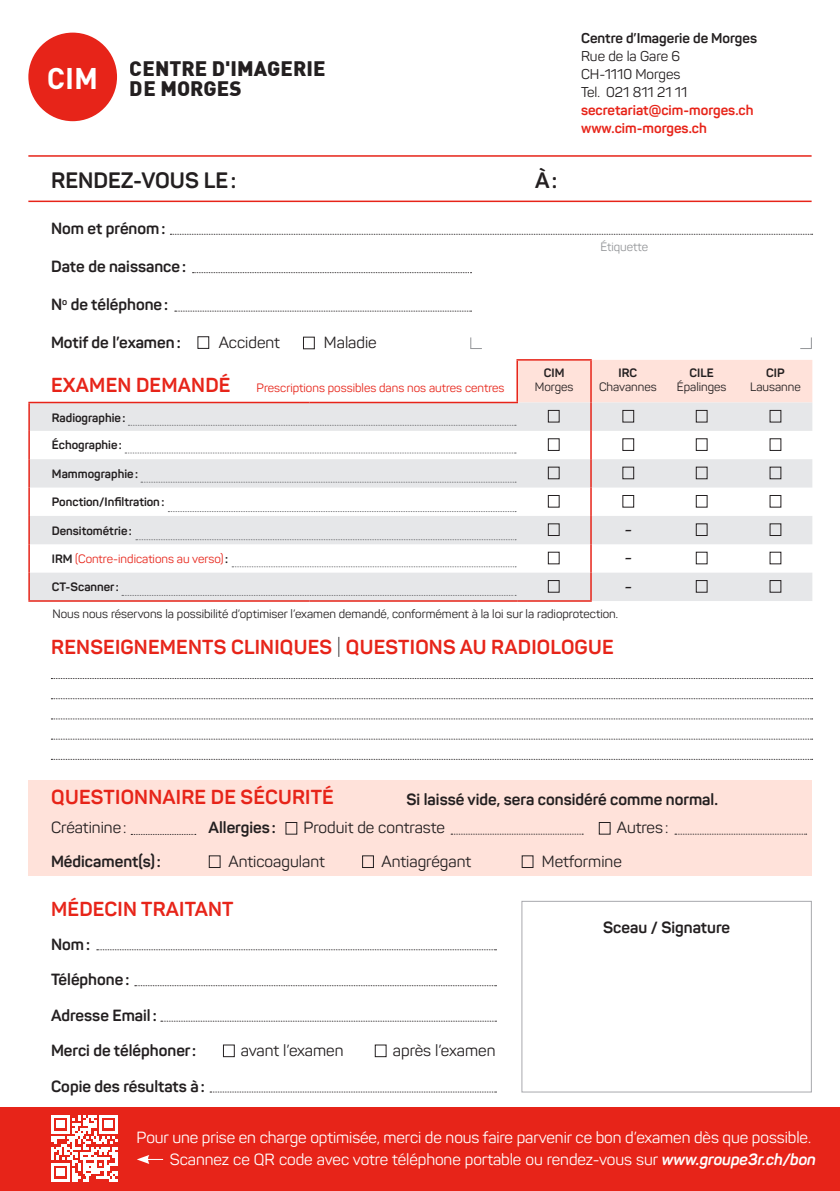
<style>
.page{position:relative;width:840px;height:1191px;background:#fff}
.page>*{position:absolute;margin:0;border:0;box-sizing:border-box;transform-origin:0 0}
.t1{font:24px "Minion Pro";color:#231f20}
.t2{font:700 22px "Panton";color:#231f20}
.t3{font:900 20.6px/20.4px "DIN";color:#231f20}
.t4{font:700 20px "Panton";letter-spacing:.01em;color:#e72419}
.t5{font:700 16px "Panton";color:#231f20}
.t6{font:16px "Panton";letter-spacing:-.005em;color:#fff}
.t7{font:16px "Panton";color:#231f20}
.t8{font:700 14px "Panton";color:#e72419}
.t9{font:14px "Panton";color:#231f20}
.t10{font:700 14px "Panton";color:#231f20}
.t11{font:12px "Panton";color:#231f20}
.t12{font:700 12px "Panton";color:#231f20}
.t13{font:12px "Panton";color:#e72419}
.t14{font:12px "Panton";color:#939598}
.s1{font-weight:700;color:#231f20}
.s2{font-weight:300;color:#231f20}
.s3{font-weight:700;font-style:italic}
</style>
<div class="page">
<hr style="left:28px;top:155px;width:783px;height:2px;background:#e72419">
<hr style="left:28px;top:201px;width:783px;height:1px;background:#e72419">
<svg style="left:170px;top:234px;width:642px;height:1px"></svg>
<svg style="left:192px;top:272px;width:279px;height:1px"></svg>
<div style="left:197px;top:336px;width:12px;height:13px;border:1px solid #231f20"></div>
<div style="left:303px;top:337px;width:11px;height:12px;border:1px solid #231f20"></div>
<svg style="left:175px;top:311px;width:296px;height:1px"></svg>
<svg style="left:470px;top:337px;width:11px;height:12px"></svg>
<svg style="left:800px;top:338px;width:11px;height:11px"></svg>
<div style="left:28px;top:33px;width:89px;height:88px;background:#e72419;border-radius:50%"></div>
<div style="left:0;top:1107px;width:839px;height:84px;background:#e72419"></div>
<svg style="left:137px;top:1155px;width:26px;height:9px"></svg>
<svg style="left:97px;top:949px;width:399px;height:1px"></svg>
<svg style="left:135px;top:985px;width:361px;height:1px"></svg>
<svg style="left:161px;top:1020px;width:335px;height:1px"></svg>
<svg style="left:210px;top:1091px;width:286px;height:1px"></svg>
<div style="left:521px;top:901px;width:290px;height:191px;border:1px solid #a8a9ad"></div>
<div style="left:374px;top:1044px;width:12px;height:13px;border:1px solid #231f20"></div>
<div style="left:223px;top:1044px;width:12px;height:13px;border:1px solid #231f20"></div>
<svg style="left:51px;top:718px;width:761px;height:1px"></svg>
<svg style="left:51px;top:739px;width:761px;height:1px"></svg>
<svg style="left:51px;top:759px;width:761px;height:1px"></svg>
<svg style="left:51px;top:678px;width:761px;height:1px"></svg>
<svg style="left:51px;top:698px;width:761px;height:1px"></svg>
<div style="left:28px;top:780px;width:783px;height:96px;background:#ffe2da"></div>
<svg style="left:674px;top:834px;width:132px;height:1px"></svg>
<svg style="left:131px;top:834px;width:65px;height:1px"></svg>
<div style="left:285px;top:822px;width:12px;height:12px;border:1px solid #231f20"></div>
<div style="left:598px;top:822px;width:12px;height:12px;border:1px solid #231f20"></div>
<div style="left:209px;top:855px;width:11px;height:13px;border:1px solid #231f20"></div>
<div style="left:362px;top:855px;width:12px;height:13px;border:1px solid #231f20"></div>
<div style="left:521px;top:855px;width:12px;height:13px;border:1px solid #231f20"></div>
<svg style="left:451px;top:834px;width:132px;height:1px"></svg>
<svg style="left:51px;top:1115px;width:67px;height:66px"></svg>
<div style="left:56px;top:1168px;width:8px;height:8px;background:#fff"></div>
<svg style="left:30px;top:403px;width:781px;height:198px;fill:#e6e7e9"></svg>
<hr style="left:28px;top:403px;width:2px;height:28px;background:#e72419">
<hr style="left:28px;top:431px;width:2px;height:28px;background:#e72419">
<hr style="left:28px;top:459px;width:2px;height:28px;background:#e72419">
<hr style="left:28px;top:487px;width:2px;height:29px;background:#e72419">
<hr style="left:28px;top:516px;width:2px;height:28px;background:#e72419">
<hr style="left:28px;top:544px;width:2px;height:28px;background:#e72419">
<hr style="left:28px;top:572px;width:2px;height:28px;background:#e72419">
<hr style="left:28px;top:600px;width:281px;height:2px;background:#e72419">
<hr style="left:309px;top:600px;width:208px;height:2px;background:#e72419">
<hr style="left:516px;top:359px;width:75px;height:1px;background:#e72419">
<hr style="left:517px;top:600px;width:74px;height:2px;background:#e72419">
<hr style="left:28px;top:402px;width:281px;height:1px;background:#e72419">
<svg style="left:122px;top:360px;width:689px;height:240px"></svg>
<p class="t3" style="left:47px;top:57px;width:280px;text-indent:83px">CENTRE D'IMAGERIE<br><sup>CIM</sup> DE MORGES</p>
<p class="t10" style="left:580px;top:29px;width:177px">Centre d’Imagerie de Morges</p>
<p class="t9" style="left:580px;top:47px;width:101px">Rue de la Gare 6</p>
<p class="t9" style="left:580px;top:65px;width:101px">CH-1110 Morges</p>
<p class="t9" style="left:580px;top:83px;width:108px">Tel. 021 811 21 11</p>
<p class="t8" style="left:580px;top:101px;width:174px">secretariat@cim-morges.ch</p>
<p class="t8" style="left:580px;top:119px;width:127px">www.cim-morges.ch</p>
<p class="t2" style="left:51px;top:166px;width:187px">RENDEZ-VOUS LE:</p>
<p class="t2" style="left:535px;top:166px;width:24px">À:</p>
<p class="t5" style="left:51px;top:219px;width:116px">Nom et prénom:</p>
<p class="t5" style="left:51px;top:257px;width:136px">Date de naissance:</p>
<p class="t5" style="left:51px;top:295px;width:118px">N<sup>o</sup> de téléphone:</p>
<p class="t5" style="left:51px;top:333px;width:131px">Motif de l’examen:</p>
<p class="t4" style="left:51px;top:373px;width:181px">EXAMEN DEMANDÉ</p>
<p class="t7" style="left:218px;top:333px;width:63px">Accident</p>
<p class="t7" style="left:324px;top:333px;width:54px">Maladie</p>
<p class="t12" style="left:543px;top:365px;width:22px">CIM</p>
<p class="t11" style="left:534px;top:379px;width:40px">Morges</p>
<p class="t13" style="left:256px;top:380px;width:249px">Prescriptions possibles dans nos autres centres</p>
<p class="t14" style="left:600px;top:240px;width:49px">Étiquette</p>
<p class="t12" style="left:618px;top:365px;width:20px">IRC</p>
<p class="t11" style="left:598px;top:379px;width:59px">Chavannes</p>
<p class="t12" style="left:689px;top:365px;width:26px">CILE</p>
<p class="t11" style="left:676px;top:379px;width:51px">Épalinges</p>
<p class="t12" style="left:765px;top:365px;width:20px">CIP</p>
<p class="t11" style="left:749px;top:379px;width:52px">Lausanne</p>
<p class="t12" style="left:52px;top:410px;width:75px">Radiographie:</p>
<p class="t12" style="left:52px;top:438px;width:72px">Échographie:</p>
<p class="t12" style="left:52px;top:466px;width:88px">Mammographie:</p>
<p class="t12" style="left:52px;top:494px;width:114px">Ponction/Infiltration:</p>
<p class="t12" style="left:52px;top:523px;width:82px">Densitométrie:</p>
<p class="t1" style="left:623px;top:512px;width:10px">-</p>
<p class="t13" style="left:52px;top:551px;width:178px"><span class="s1">IRM</span> (Contre-indications au verso)<span class="s1">:</span></p>
<p class="t1" style="left:623px;top:540px;width:10px">-</p>
<p class="t12" style="left:52px;top:579px;width:68px">CT-Scanner:</p>
<p class="t1" style="left:623px;top:569px;width:10px">-</p>
<p class="t11" style="left:52px;top:606px;width:566px">Nous nous réservons la possibilité d’optimiser l’examen demandé, conformément à la loi sur la radioprotection.</p>
<p class="t4" style="left:51px;top:634px;width:563px">RENSEIGNEMENTS CLINIQUES <span class="s2">|</span> QUESTIONS AU RADIOLOGUE</p>
<p class="t4" style="left:51px;top:784px;width:284px">QUESTIONNAIRE DE SÉCURITÉ</p>
<p class="t5" style="left:406px;top:789px;width:313px">Si laissé vide, sera considéré comme normal.</p>
<p class="t7" style="left:51px;top:817px;width:77px">Créatinine:</p>
<p class="t5" style="left:208px;top:818px;width:69px">Allergies:</p>
<p class="t7" style="left:616px;top:818px;width:53px">Autres :</p>
<p class="t5" style="left:51px;top:851px;width:111px">Médicament(s):</p>
<p class="t7" style="left:228px;top:852px;width:98px">Anticoagulant</p>
<p class="t7" style="left:381px;top:852px;width:91px">Antiagrégant</p>
<p class="t7" style="left:541px;top:852px;width:81px">Metformine</p>
<p class="t7" style="left:303px;top:818px;width:143px">Produit de contraste</p>
<p class="t4" style="left:51px;top:896px;width:184px">MÉDECIN TRAITANT</p>
<p class="t5" style="left:51px;top:934px;width:40px">Nom:</p>
<p class="t5" style="left:51px;top:970px;width:80px">Téléphone:</p>
<p class="t5" style="left:51px;top:1005px;width:107px">Adresse Email :</p>
<p class="t5" style="left:51px;top:1040px;width:146px">Merci de téléphoner:</p>
<p class="t5" style="left:51px;top:1076px;width:155px">Copie des résultats à:</p>
<p class="t7" style="left:240px;top:1041px;width:104px">avant l’examen</p>
<p class="t7" style="left:392px;top:1041px;width:104px">après l’examen</p>
<p class="t5" style="left:602px;top:917px;width:128px">Sceau / Signature</p>
<p class="t6" style="left:136px;top:1127px;width:675px">Pour une prise en charge optimisée, merci de nous faire parvenir ce bon d’examen dès que possible.</p>
<p class="t6" style="left:170px;top:1149px;width:647px">Scannez ce QR code avec votre téléphone portable ou rendez-vous sur <span class="s3">www.groupe3r.ch/bon</span></p>
</div>
